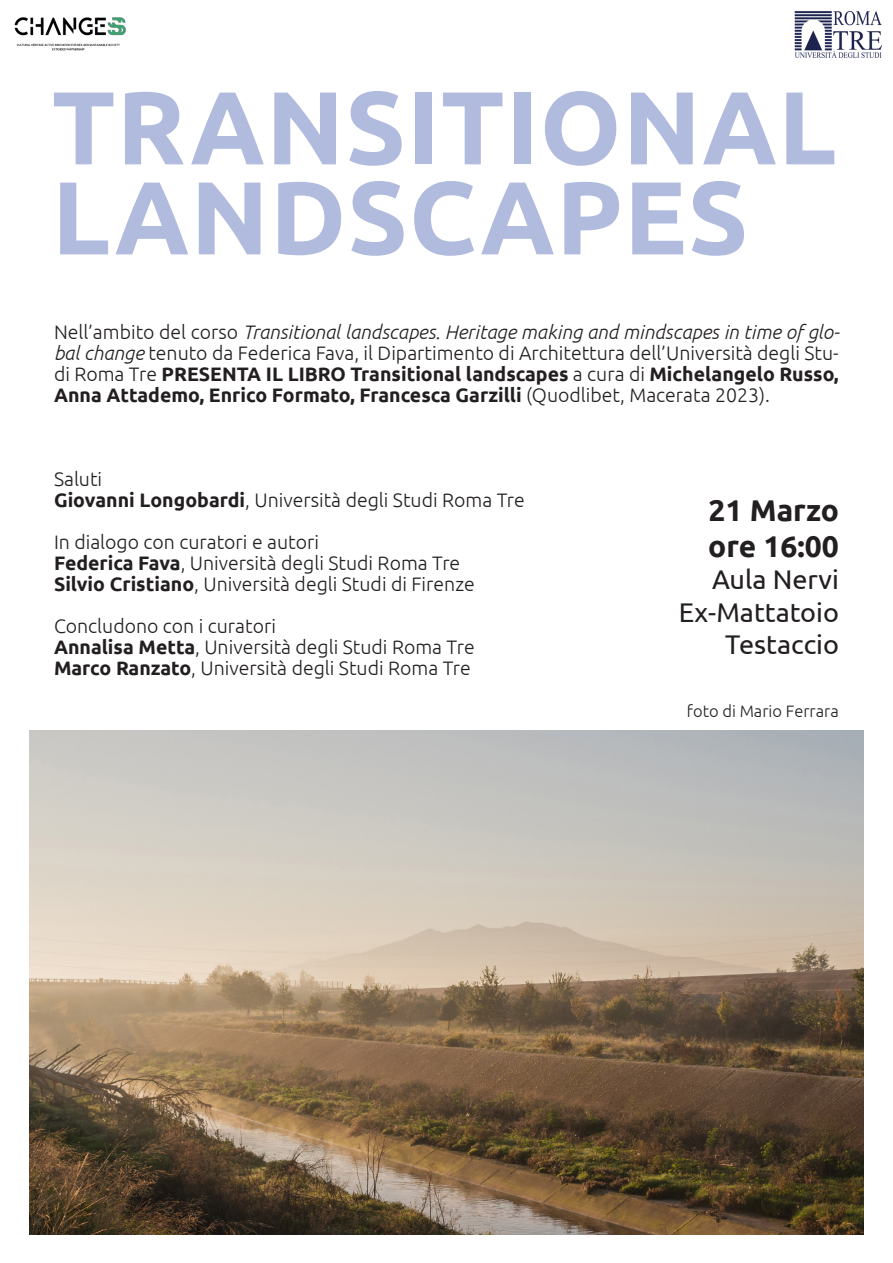
<style>
.page{position:relative;width:893px;height:1263px;background:#fff}
.page>*{position:absolute;margin:0;border:0;box-sizing:border-box;transform-origin:0 0}
.t1{font:700 103.5px "Ubuntu";letter-spacing:.01em;color:#b1bbde}
.t2{font:700 30px "Ubuntu";color:#231f20}
.t3{font:27px "Ubuntu";color:#231f20}
.t4{font:300 19.5px/21px "Ubuntu";color:#231f20;text-align:justify}
.t5{font:300 16.5px "Ubuntu";color:#231f20}
.s1{font-style:italic}
.s2{font-weight:700}
</style>
<div class="page">
<img style="left:794px;top:11px;width:88px;height:47px">
<img style="left:30px;top:731px;width:833px;height:503px">
<img style="left:14px;top:17px;width:112px;height:34px">
<p class="t1" style="left:52px;top:65px;width:786px">TRANSITIONAL</p>
<p class="t1" style="left:52px;top:155px;width:698px">LANDSCAPES</p>
<p class="t4" style="left:54px;top:321px;width:787px">Nell’ambito del corso <span class="s1">Transitional landscapes. Heritage making and mindscapes in time of glo&shy;bal change</span> tenuto da Federica Fava, il Dipartimento di Architettura dell’Università degli Stu&shy;di Roma Tre <span class="s2">PRESENTA IL LIBRO Transitional landscapes</span> a cura di <span class="s2">Michelangelo Russo, Anna Attademo, Enrico Formato, Francesca Garzilli</span> (Quodlibet, Macerata 2023).</p>
<p class="t4" style="left:54px;top:468px;width:50px">Saluti</p>
<p class="t4" style="left:54px;top:489px;width:472px"><span class="s2">Giovanni Longobardi</span>, Università degli Studi Roma Tre</p>
<p class="t4" style="left:54px;top:531px;width:266px">In dialogo con curatori e autori</p>
<p class="t4" style="left:54px;top:552px;width:408px"><span class="s2">Federica Fava</span>, Università degli Studi Roma Tre</p>
<p class="t4" style="left:54px;top:573px;width:422px"><span class="s2">Silvio Cristiano</span>, Università degli Studi di Firenze</p>
<p class="t4" style="left:54px;top:615px;width:223px">Concludono con i curatori</p>
<p class="t4" style="left:54px;top:636px;width:422px"><span class="s2">Annalisa Metta</span>, Università degli Studi Roma Tre</p>
<p class="t4" style="left:54px;top:657px;width:418px"><span class="s2">Marco Ranzato</span>, Università degli Studi Roma Tre</p>
<p class="t2" style="left:708px;top:492px;width:132px">21 Marzo</p>
<p class="t2" style="left:708px;top:528px;width:132px">ore 16:00</p>
<p class="t3" style="left:712px;top:563px;width:128px">Aula Nervi</p>
<p class="t3" style="left:679px;top:596px;width:162px">Ex-Mattatoio</p>
<p class="t3" style="left:725px;top:628px;width:115px">Testaccio</p>
<p class="t5" style="left:687px;top:702px;width:153px">foto di Mario Ferrara</p>
</div>
